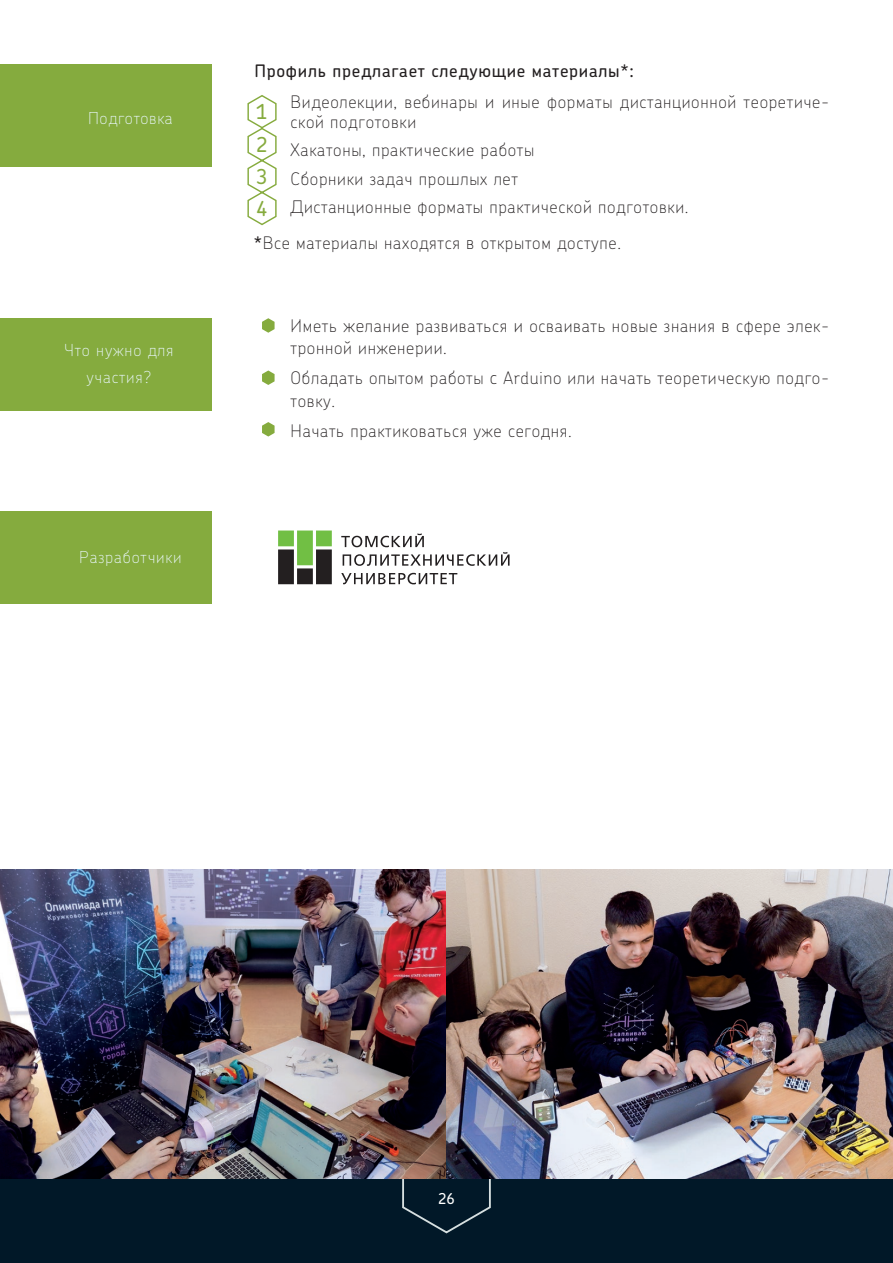
<style>
.page{position:relative;width:893px;height:1263px;background:#fff}
.page>*{position:absolute;margin:0;border:0;box-sizing:border-box;transform-origin:0 0}
.t1{font:500 20.55px/32.2px "Chevin Pro";color:#86ab3e;text-align:justify}
.t2{font:100 17.25px/28.5px "Chevin Pro";letter-spacing:.04em;color:#231f20}
.t3{font:500 17.25px "Chevin Pro";letter-spacing:.04em;color:#231f20}
.t4{font:100 16.5px/27px "Chevin Pro";letter-spacing:.05em;color:#e8f6f9;text-align:center}
.t5{font:500 15px "Chevin Pro";color:#fff}
.s1{font-size:18px}
.s2{font-weight:500}
</style>
<div class="page">
<div style="left:0;top:1178px;width:893px;height:85px;background:#011828"></div>
<svg style="left:401px;top:1178px;width:91px;height:56px"></svg>
<svg style="left:262px;top:318px;width:13px;height:15px"></svg>
<svg style="left:262px;top:370px;width:13px;height:15px"></svg>
<svg style="left:262px;top:422px;width:13px;height:14px"></svg>
<img style="left:0;top:869px;width:893px;height:309px">
<div style="left:0;top:318px;width:211px;height:92px;background:#85ab3e"></div>
<div style="left:0;top:511px;width:211px;height:93px;background:#85ab3e"></div>
<div style="left:0;top:64px;width:211px;height:102px;background:#85ab3e"></div>
<svg style="left:247px;top:95px;width:30px;height:131px"></svg>
<svg style="left:341px;top:533px;width:169px;height:51px"></svg>
<svg style="left:278px;top:530px;width:54px;height:54px"></svg>
<p class="t4" style="left:88px;top:104px;width:86px">Подготовка</p>
<p class="t4" style="left:65px;top:336px;width:110px">Что нужно для участия?</p>
<p class="t4" style="left:79px;top:543px;width:104px">Разработчики</p>
<p class="t3" style="left:254px;top:59px;width:381px">Профиль предлагает следующие материалы*:</p>
<p class="t1" style="left:256px;top:95px;width:13px">1<br>2<br>3<br>4</p>
<p class="t2" style="left:291px;top:92px;width:540px;line-height:19.5px">Видеолекции, вебинары <span class="s1">и</span> иные форматы дистанционной теоретиче&shy;ской подготовки</p>
<p class="t2" style="left:291px;top:135px;width:399px">Хакатоны, практические работы<br>Сборники задач прошлых лет<br>Дистанционные форматы практической подготовки.</p>
<p class="t2" style="left:254px;top:228px;width:369px"><span class="s2">*</span>Все материалы находятся <span class="s1">в</span> открытом доступе.</p>
<p class="t2" style="left:291px;top:314px;width:540px;line-height:22.5px">Иметь <span class="s1">же</span>лание развиваться <span class="s1">и</span> осваивать новые знания <span class="s1">в</span> сфере элек&shy;тронной инженерии.</p>
<p class="t2" style="left:291px;top:366px;width:540px;line-height:22.5px">Обладать опытом работы <span class="s1">с</span> Arduino или начать теоретическую подго&shy;товку.</p>
<p class="t2" style="left:291px;top:416px;width:283px">Начать практиковаться уже сегодня.</p>
<p class="t5" style="left:438px;top:1188px;width:18px">26</p>
</div>
